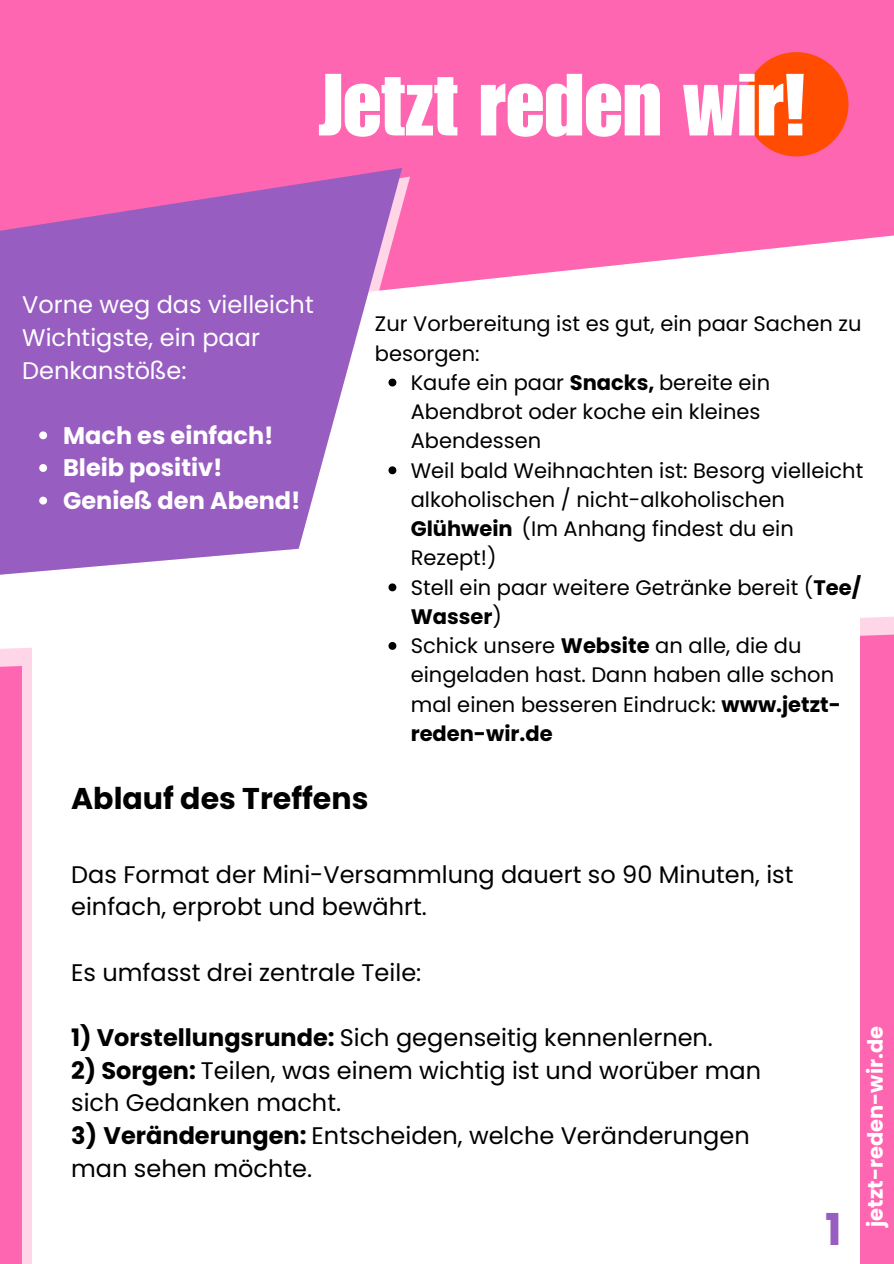
<style>
.page{position:relative;width:894px;height:1264px;background:#fff}
.page>*{position:absolute;margin:0;border:0;box-sizing:border-box;transform-origin:0 0}
.t1{font:86.25px "Impact LT Std";color:#fff}
.t2{font:700 43.95px "Poppins";color:#985dc0}
.t3{font:700 30px "Poppins";color:#000}
.t4{font:24px/32.7px "Poppins";color:#000}
.t5{font:24px/32.7px "Poppins";color:#fff}
.t6{font:700 24px "Poppins";color:#fff}
.t7{font:21px/29.2px "Poppins";color:#000}
.t8{font:700 21px "Poppins";color:#fff}
.s1{font-weight:700}
</style>
<div class="page">
<div style="left:0;top:0;width:893px;height:1263px;background:#ff66b2"></div>
<div style="left:744px;top:52px;width:104px;height:104px;background:#ff4c00;border-radius:50%"></div>
<svg style="left:0;top:176px;width:893px;height:476px;fill:#fff"></svg>
<svg style="left:0;top:168px;width:402px;height:421px;background:#b27aca"></svg>
<svg style="left:39px;top:431px;width:8px;height:8px"></svg>
<svg style="left:39px;top:464px;width:8px;height:8px"></svg>
<svg style="left:39px;top:496px;width:8px;height:8px"></svg>
<div style="left:33px;top:606px;width:826px;height:657px;background:#fff"></div>
<svg style="left:388px;top:378px;width:8px;height:8px"></svg>
<svg style="left:388px;top:466px;width:8px;height:8px"></svg>
<svg style="left:388px;top:583px;width:8px;height:8px"></svg>
<svg style="left:388px;top:642px;width:8px;height:8px"></svg>
<h1 class="t1" style="left:317px;top:74px;width:490px">Jetzt reden wir!</h1>
<p class="t5" style="left:22px;top:288px;width:293px">Vorne weg das vielleicht<br>Wichtigste, ein paar<br>Denkanstöße:</p>
<h3 class="t6" style="left:63px;top:418px;width:212px">Mach es einfach!</h3>
<p class="t6" style="left:63px;top:451px;width:161px">Bleib positiv!</p>
<p class="t6" style="left:63px;top:484px;width:239px">Genieß den Abend!</p>
<p class="t7" style="left:375px;top:309px;width:488px">Zur Vorbereitung ist es gut, ein paar Sachen zu besorgen:</p>
<p class="t7" style="left:410px;top:368px;width:361px">Kaufe ein paar <span class="s1">Snacks,</span> bereite ein<br>Abendbrot oder koche ein kleines<br>Abendessen</p>
<h2 class="t7" style="left:410px;top:455px;width:454px">Weil bald Weihnachten ist: Besorg vielleicht alkoholischen / nicht-alkoholischen<br><span class="s1">Glühwein</span> (Im Anhang findest du ein<br>Rezept!)</h2>
<h3 class="t7" style="left:410px;top:572px;width:452px">Stell ein paar weitere Getränke bereit (<span class="s1">Tee/<br>Wasser</span>)</h3>
<h3 class="t7" style="left:410px;top:631px;width:431px">Schick unsere <span class="s1">Website</span> an alle, die du eingeladen hast. Dann haben alle schon mal einen besseren Eindruck: <span class="s1">www.jetzt&shy;reden-wir.de</span></h3>
<p class="t3" style="left:71px;top:777px;width:299px">Ablauf des Treffens</p>
<p class="t4" style="left:71px;top:858px;width:723px">Das Format der Mini-Versammlung dauert so 90 Minuten, ist einfach, erprobt und bewährt.</p>
<p class="t4" style="left:71px;top:955px;width:351px">Es umfasst drei zentrale Teile:</p>
<p class="t4" style="left:71px;top:1021px;width:643px"><span class="s1">1) Vorstellungsrunde:</span> Sich gegenseitig kennenlernen.</p>
<p class="t4" style="left:71px;top:1053px;width:691px"><span class="s1">2) Sorgen:</span> Teilen, was einem wichtig ist und worüber man sich Gedanken macht.</p>
<p class="t4" style="left:71px;top:1119px;width:679px"><span class="s1">3) Veränderungen:</span> Entscheiden, welche Veränderungen man sehen möchte.</p>
<h3 class="t2" style="left:824px;top:1198px;width:18px">1</h3>
<p class="t8" style="left:860px;top:1226px;width:202px;rotate:-90deg">jetzt-reden-wir.de</p>
</div>
